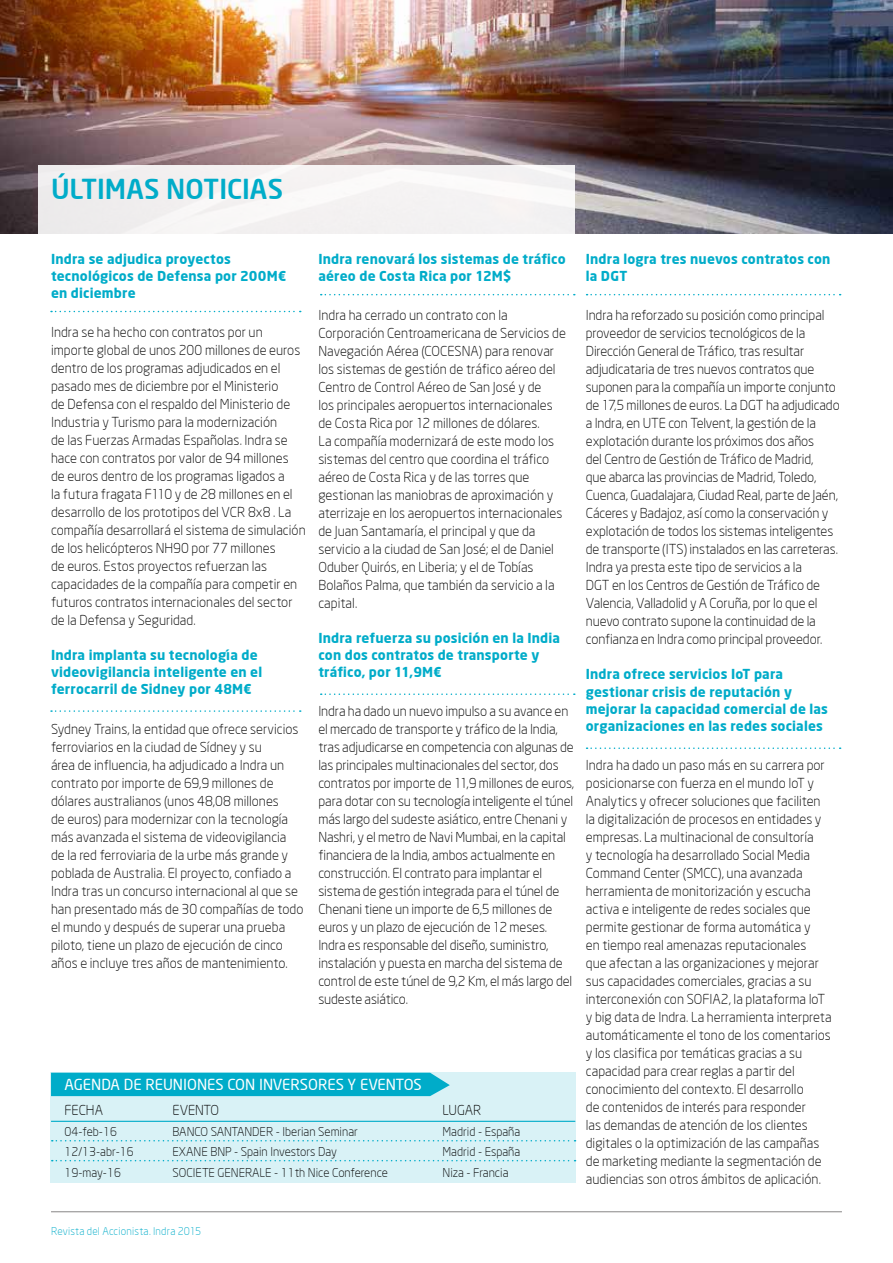
<style>
.page{position:relative;width:893px;height:1263px;background:#fff}
.page>*{position:absolute;margin:0;border:0;box-sizing:border-box;transform-origin:0 0}
.t1{font:500 27px "Neo Sans";letter-spacing:-.005em;color:#00acc9}
.t2{font:15px "Neo Sans";color:#fff}
.t3{font:300 13.5px/18px "Neo Sans";color:#000}
.t4{font:700 13.5px/17.2px "Neo Sans";letter-spacing:.015em;color:#00acc9}
.t5{font:300 12px "Neo Sans";color:#000}
.t6{font:300 10.5px "Neo Sans";letter-spacing:.02em;color:#00acc9}
</style>
<div class="page">
<hr style="left:51px;top:1211px;width:791px;height:1px;background:#878686">
<div style="left:50px;top:1073px;width:525px;height:110px;background:#d9f2f6"></div>
<div style="left:51px;top:1073px;width:399px;height:23px;background:#00acc9"></div>
<hr style="left:51px;top:1121px;width:524px;height:1px;background:#00acc9">
<svg style="left:52px;top:1160px;width:524px;height:1px"></svg>
<svg style="left:52px;top:1140px;width:524px;height:1px"></svg>
<img style="left:0;top:0;width:893px;height:233px">
<svg style="left:51px;top:311px;width:250px;height:1px"></svg>
<svg style="left:51px;top:710px;width:250px;height:2px"></svg>
<div style="left:38px;top:165px;width:537px;height:68px;background:#f4f2f2"></div>
<svg style="left:321px;top:294px;width:254px;height:1px"></svg>
<svg style="left:321px;top:693px;width:254px;height:2px"></svg>
<svg style="left:587px;top:294px;width:254px;height:1px"></svg>
<svg style="left:587px;top:747px;width:254px;height:2px"></svg>
<h1 class="t1" style="left:51px;top:172px;width:234px">ÚLTIMAS NOTICIAS</h1>
<p class="t4" style="left:51px;top:250px;width:237px">Indra se adjudica proyectos tecnológicos de Defensa por 200M€ en diciembre</p>
<p class="t3" style="left:51px;top:323px;width:256px">Indra se ha hecho con contratos por un importe global de unos 200 millones de euros dentro de los programas adjudicados en el pasado mes de diciembre por el Ministerio<br>de Defensa con el respaldo del Ministerio de Industria y Turismo para la modernización<br>de las Fuerzas Armadas Españolas. Indra se hace con contratos por valor de 94 millones de euros dentro de los programas ligados a<br>la futura fragata F110 y de 28 millones en el desarrollo de los prototipos del VCR 8x8 . La compañía desarrollará el sistema de simulación de los helicópteros NH90 por 77 millones<br>de euros. Estos proyectos refuerzan las capacidades de la compañía para competir en futuros contratos internacionales del sector de la Defensa y Seguridad.</p>
<p class="t4" style="left:51px;top:646px;width:213px">Indra implanta su tecnología de videovigilancia inteligente en el ferrocarril de Sidney por 48M€</p>
<p class="t3" style="left:51px;top:720px;width:254px">Sydney Trains, la entidad que ofrece servicios ferroviarios en la ciudad de Sídney y su<br>área de influencia, ha adjudicado a Indra un contrato por importe de 69,9 millones de dólares australianos (unos 48,08 millones<br>de euros) para modernizar con la tecnología más avanzada el sistema de videovigilancia de la red ferroviaria de la urbe más grande y poblada de Australia. El proyecto, confiado a Indra tras un concurso internacional al que se han presentado más de 30 compañías de todo el mundo y después de superar una prueba piloto, tiene un plazo de ejecución de cinco años e incluye tres años de mantenimiento.</p>
<p class="t4" style="left:318px;top:250px;width:249px">Indra renovará los sistemas de tráfico aéreo de Costa Rica por 12M$</p>
<p class="t3" style="left:318px;top:306px;width:249px">Indra ha cerrado un contrato con la Corporación Centroamericana de Servicios de Navegación Aérea (COCESNA) para renovar los sistemas de gestión de tráfico aéreo del Centro de Control Aéreo de San José y de<br>los principales aeropuertos internacionales de Costa Rica por 12 millones de dólares.<br>La compañía modernizará de este modo los sistemas del centro que coordina el tráfico aéreo de Costa Rica y de las torres que gestionan las maniobras de aproximación y aterrizaje en los aeropuertos internacionales de Juan Santamaría, el principal y que da servicio a la ciudad de San José; el de Daniel Oduber Quirós, en Liberia; y el de Tobías Bolaños Palma, que también da servicio a la capital.</p>
<p class="t4" style="left:318px;top:629px;width:243px">Indra refuerza su posición en la India con dos contratos de transporte y tráfico, por 11,9M€</p>
<p class="t3" style="left:318px;top:702px;width:257px">Indra ha dado un nuevo impulso a su avance en el mercado de transporte y tráfico de la India, tras adjudicarse en competencia con algunas de las principales multinacionales del sector, dos contratos por importe de 11,9 millones de euros, para dotar con su tecnología inteligente el túnel más largo del sudeste asiático, entre Chenani y Nashri, y el metro de Navi Mumbai, en la capital financiera de la India, ambos actualmente en construcción. El contrato para implantar el sistema de gestión integrada para el túnel de Chenani tiene un importe de 6,5 millones de euros y un plazo de ejecución de 12 meses.<br>Indra es responsable del diseño, suministro, instalación y puesta en marcha del sistema de control de este túnel de 9,2 Km, el más largo del sudeste asiático.</p>
<p class="t2" style="left:65px;top:1075px;width:359px">AGENDA DE REUNIONES CON INVERSORES Y EVENTOS</p>
<p class="t3" style="left:65px;top:1101px;width:40px">FECHA</p>
<p class="t3" style="left:173px;top:1101px;width:48px">EVENTO</p>
<p class="t3" style="left:443px;top:1101px;width:40px">LUGAR</p>
<p class="t5" style="left:65px;top:1124px;width:54px">04-feb-16</p>
<p class="t5" style="left:173px;top:1124px;width:187px">BANCO SANTANDER - Iberian Seminar</p>
<p class="t5" style="left:443px;top:1124px;width:79px">Madrid - España</p>
<p class="t5" style="left:65px;top:1144px;width:71px">12/13-abr-16</p>
<p class="t5" style="left:173px;top:1144px;width:166px">EXANE BNP - Spain Investors Day</p>
<p class="t5" style="left:443px;top:1144px;width:79px">Madrid - España</p>
<p class="t5" style="left:65px;top:1165px;width:58px">19-may-16</p>
<p class="t5" style="left:173px;top:1165px;width:217px">SOCIETE GENERALE - 11th Nice Conference</p>
<p class="t5" style="left:443px;top:1165px;width:67px">Niza - Francia</p>
<p class="t4" style="left:586px;top:249px;width:246px">Indra logra tres nuevos contratos con la DGT</p>
<p class="t3" style="left:586px;top:306px;width:255px">Indra ha reforzado su posición como principal proveedor de servicios tecnológicos de la Dirección General de Tráfico, tras resultar adjudicataria de tres nuevos contratos que suponen para la compañía un importe conjunto de 17,5 millones de euros. La DGT ha adjudicado a Indra, en UTE con Telvent, la gestión de la explotación durante los próximos dos años<br>del Centro de Gestión de Tráfico de Madrid,<br>que abarca las provincias de Madrid, Toledo, Cuenca, Guadalajara, Ciudad Real, parte de Jaén, Cáceres y Badajoz, así como la conservación y explotación de todos los sistemas inteligentes de transporte (ITS) instalados en las carreteras.<br>Indra ya presta este tipo de servicios a la<br>DGT en los Centros de Gestión de Tráfico de Valencia, Valladolid y A Coruña, por lo que el nuevo contrato supone la continuidad de la confianza en Indra como principal proveedor.</p>
<p class="t4" style="left:586px;top:665px;width:244px">Indra ofrece servicios IoT para gestionar crisis de reputación y mejorar la capacidad comercial de las organizaciones en las redes sociales</p>
<p class="t3" style="left:586px;top:756px;width:247px">Indra ha dado un paso más en su carrera por posicionarse con fuerza en el mundo IoT y Analytics y ofrecer soluciones que faciliten la digitalización de procesos en entidades y empresas. La multinacional de consultoría<br>y tecnología ha desarrollado Social Media Command Center (SMCC), una avanzada herramienta de monitorización y escucha activa e inteligente de redes sociales que permite gestionar de forma automática y<br>en tiempo real amenazas reputacionales<br>que afectan a las organizaciones y mejorar sus capacidades comerciales, gracias a su interconexión con SOFIA2, la plataforma IoT y big data de Indra. La herramienta interpreta automáticamente el tono de los comentarios y los clasifica por temáticas gracias a su capacidad para crear reglas a partir del conocimiento del contexto. El desarrollo<br>de contenidos de interés para responder<br>las demandas de atención de los clientes digitales o la optimización de las campañas de marketing mediante la segmentación de audiencias son otros ámbitos de aplicación.</p>
<p class="t6" style="left:51px;top:1225px;width:152px">Revista del Accionista. Indra 2015</p>
</div>
